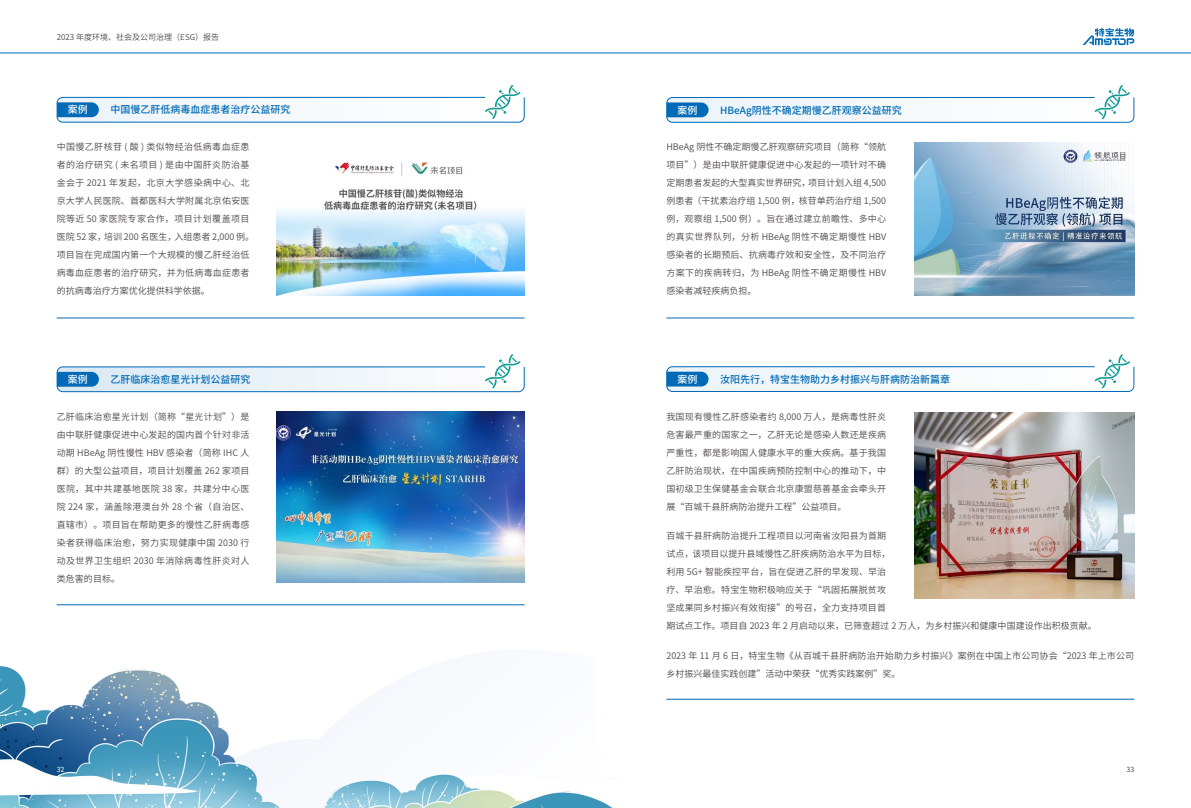
<style>
.page{position:relative;width:1191px;height:808px;background:#fff}
.page>*{position:absolute;margin:0;border:0;box-sizing:border-box;transform-origin:0 0}
.t1{font:500 10px "Source Han Sans CN";color:#006ab6}
.t2{font:500 10px "Source Han Sans CN";color:#fff}
.t3{font:9px/18px "Source Han Sans CN";letter-spacing:.02em;color:#4c4948;text-align:justify}
.t4{font:8px "Source Han Sans CN";color:#4c4948}
.t5{font:7px "Source Han Sans CN";color:#4c4948}
.t6{font:7px "Source Han Sans CN";color:#fff}
</style>
<div class="page">
<hr style="left:0;top:53px;width:1191px;height:1px;background:#006ab6">
<svg style="left:1082px;top:28px;width:52px;height:17px"></svg>
<hr style="left:666px;top:318px;width:468px;height:1px;background:#006ab6">
<hr style="left:666px;top:699px;width:468px;height:1px;background:#006ab6">
<hr style="left:57px;top:318px;width:467px;height:1px;background:#006ab6">
<img style="left:914px;top:142px;width:220px;height:153px">
<img style="left:276px;top:162px;width:248px;height:133px">
<svg style="left:666px;top:85px;width:468px;height:38px"></svg>
<svg style="left:56px;top:85px;width:469px;height:38px"></svg>
<img style="left:276px;top:412px;width:248px;height:171px">
<svg style="left:56px;top:354px;width:469px;height:38px"></svg>
<svg style="left:666px;top:354px;width:468px;height:38px"></svg>
<img style="left:914px;top:412px;width:220px;height:186px">
<img style="left:0;top:604px;width:614px;height:204px">
<p class="t4" style="left:57px;top:32px;width:164px">2023 年度环境、社会及公司治理（ESG）报告</p>
<p class="t2" style="left:68px;top:104px;width:21px">案例</p>
<p class="t1" style="left:110px;top:104px;width:181px">中国慢乙肝低病毒血症患者治疗公益研究</p>
<p class="t2" style="left:677px;top:104px;width:21px">案例</p>
<p class="t1" style="left:720px;top:104px;width:183px">HBeAg阴性不确定期慢乙肝观察公益研究</p>
<p class="t3" style="left:666px;top:138px;width:221px">HBeAg 阴性不确定期慢乙肝观察研究项目（简称“领航项目”）是由中联肝健康促进中心发起的一项针对不确定期患者发起的大型真实世界研究，项目计划入组 4,500例患者（干扰素治疗组 1,500 例，核苷单药治疗组 1,500例，观察组 1,500 例）。旨在通过建立前瞻性、多中心的真实世界队列，分析 HBeAg 阴性不确定期慢性 HBV感染者的长期预后、抗病毒疗效和安全性，及不同治疗方案下的疾病转归，为 HBeAg 阴性不确定期慢性 HBV感染者减轻疾病负担。</p>
<p class="t3" style="left:57px;top:138px;width:199px;text-align:left">中国慢乙肝核苷 ( 酸 ) 类似物经治低病毒血症患者的治疗研究 ( 未名项目 ) 是由中国肝炎防治基金会于 2021 年发起，北京大学感染病中心、北京大学人民医院、首都医科大学附属北京佑安医院等近 50 家医院专家合作，项目计划覆盖项目医院 52 家，培训 200 名医生，入组患者 2,000 例。项目旨在完成国内第一个大规模的慢乙肝经治低病毒血症患者的治疗研究，并为低病毒血症患者的抗病毒治疗方案优化提供科学依据。</p>
<p class="t2" style="left:68px;top:374px;width:21px">案例</p>
<p class="t1" style="left:110px;top:374px;width:141px">乙肝临床治愈星光计划公益研究</p>
<p class="t3" style="left:57px;top:408px;width:194px">乙肝临床治愈星光计划（简称“星光计划”）是由中联肝健康促进中心发起的国内首个针对非活动期 HBeAg 阴性慢性 HBV 感染者（简称 IHC 人群）的大型公益项目，项目计划覆盖 262 家项目医院，其中共建基地医院 38 家，共建分中心医院 224 家，涵盖除港澳台外 28 个省（自治区、直辖市）。项目旨在帮助更多的慢性乙肝病毒感染者获得临床治愈，努力实现健康中国 2030 行动及世界卫生组织 2030 年消除病毒性肝炎对人类危害的目标。</p>
<p class="t6" style="left:57px;top:766px;width:9px">32</p>
<p class="t2" style="left:677px;top:373px;width:21px">案例</p>
<p class="t1" style="left:720px;top:373px;width:231px">汝阳先行，特宝生物助力乡村振兴与肝病防治新篇章</p>
<p class="t3" style="left:666px;top:407px;width:221px">我国现有慢性乙肝感染者约 8,000 万人，是病毒性肝炎危害最严重的国家之一，乙肝无论是感染人数还是疾病严重性，都是影响国人健康水平的重大疾病。基于我国乙肝防治现状，在中国疾病预防控制中心的推动下，中国初级卫生保健基金会联合北京康盟慈善基金会牵头开展“百城千县肝病防治提升工程”公益项目。</p>
<p class="t3" style="left:666px;top:527px;width:432px;text-align:left">百城千县肝病防治提升工程项目以河南省汝阳县为首期<br>试点，该项目以提升县域慢性乙肝疾病防治水平为目标，<br>利用 5G+ 智能疾控平台，旨在促进乙肝的早发现、早治<br>疗、早治愈。特宝生物积极响应关于“巩固拓展脱贫攻<br>坚成果同乡村振兴有效衔接”的号召，全力支持项目首<br>期试点工作。项目自 2023 年 2 月启动以来，已筛查超过 2 万人，为乡村振兴和健康中国建设作出积极贡献。</p>
<p class="t3" style="left:666px;top:647px;width:469px">2023 年 11 月 6 日，特宝生物《从百城千县肝病防治开始助力乡村振兴》案例在中国上市公司协会“2023 年上市公司乡村振兴最佳实践创建”活动中荣获“优秀实践案例”奖。</p>
<p class="t5" style="left:1126px;top:766px;width:9px">33</p>
</div>
